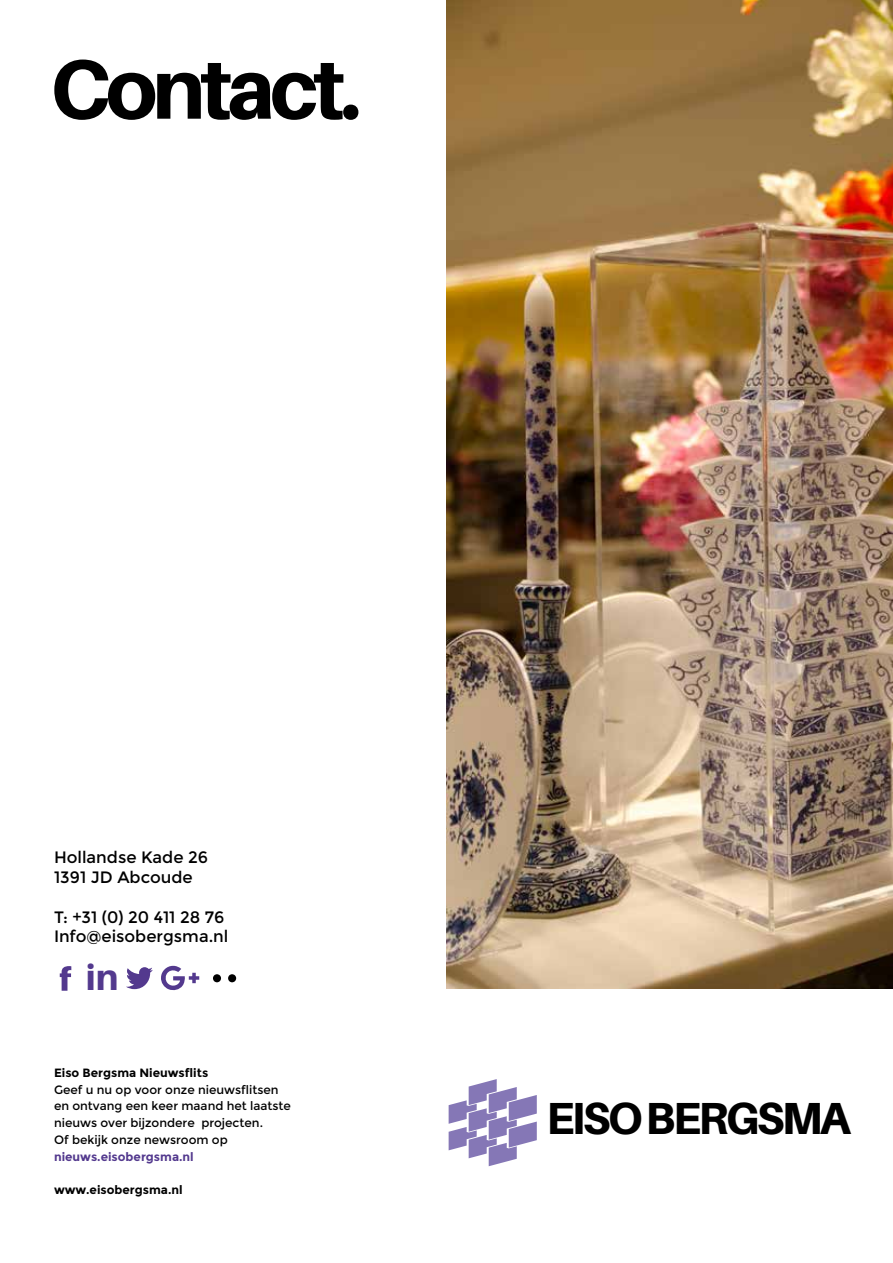
<style>
.page{position:relative;width:893px;height:1263px;background:#fff}
.page>*{position:absolute;margin:0;border:0;box-sizing:border-box;transform-origin:0 0}
.t1{font:800 84px "Aileron";letter-spacing:-.06em;color:#000}
.t2{font:54px "Montserrat";color:#000}
.t3{font:800 45px "Aileron";letter-spacing:-.06em;color:#000}
.t4{font:800 36px "Aileron";color:#53398e}
.t5{font:16.5px/19.8px "Montserrat";color:#000}
.t6{font:12px/16.8px "Montserrat";color:#000}
.t7{font:700 12px "Montserrat";color:#000}
.t8{font:700 12px "Montserrat";color:#53398e}
</style>
<div class="page">
<img style="left:446px;top:0;width:447px;height:989px">
<svg style="left:449px;top:1079px;width:88px;height:87px"></svg>
<svg style="left:161px;top:966px;width:38px;height:24px"></svg>
<svg style="left:60px;top:966px;width:11px;height:25px"></svg>
<svg style="left:126px;top:967px;width:27px;height:22px"></svg>
<h1 class="t1" style="left:50px;top:42px;width:313px">Contact.</h1>
<h3 class="t5" style="left:54px;top:848px;width:156px">Hollandse Kade 26<br>1391 JD Abcoude</h3>
<h3 class="t5" style="left:54px;top:907px;width:176px">T: +31 (0) 20 411 28 76<br>Info@eisobergsma.nl</h3>
<h3 class="t4" style="left:86px;top:957px;width:34px">in</h3>
<h2 class="t2" style="left:209px;top:931px;width:32px">..</h2>
<p class="t7" style="left:54px;top:1065px;width:156px">Eiso Bergsma Nieuwsflits</p>
<p class="t6" style="left:54px;top:1081px;width:239px">Geef u nu op voor onze nieuwsflitsen en ontvang een keer maand het laatste nieuws over bijzondere projecten.<br>Of bekijk onze newsroom op</p>
<p class="t8" style="left:54px;top:1149px;width:141px">nieuws.eisobergsma.nl</p>
<p class="t7" style="left:54px;top:1183px;width:130px">www.eisobergsma.nl</p>
<h3 class="t3" style="left:546px;top:1093px;width:306px">EISO BERGSMA</h3>
</div>
